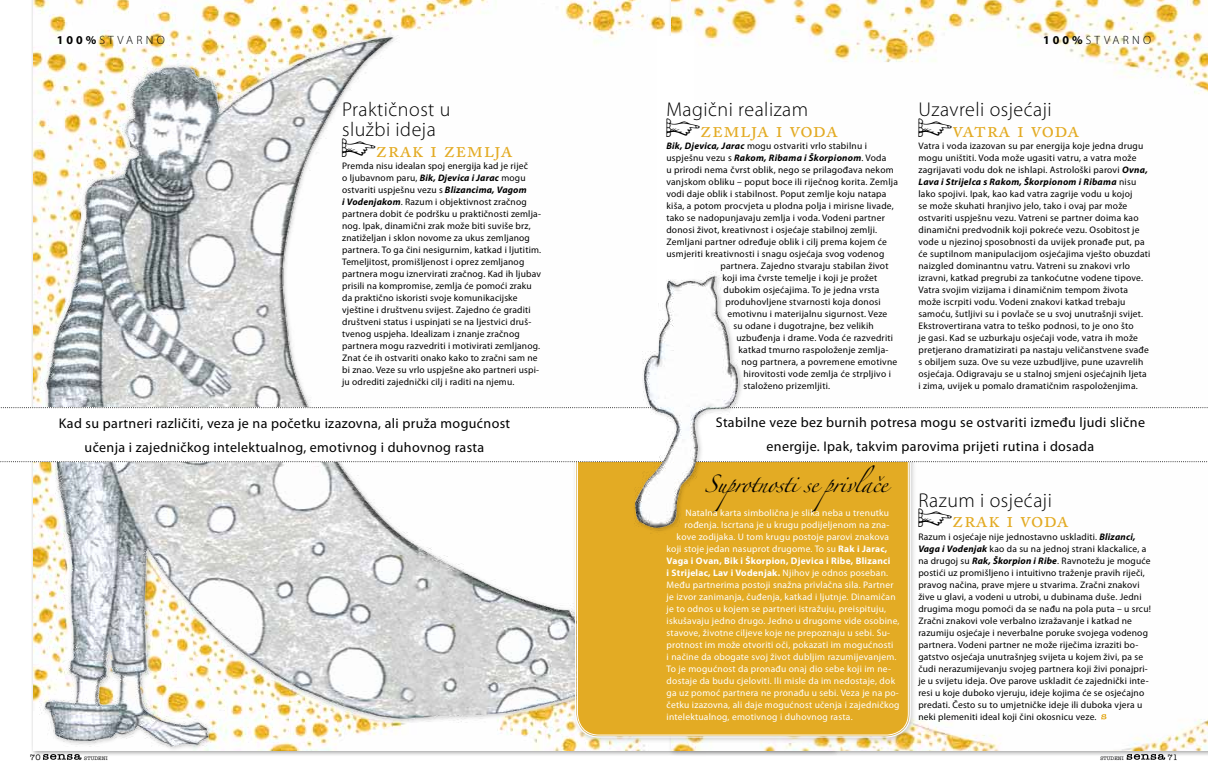
<style>
.page{position:relative;width:1208px;height:780px;background:#fff}
.page>*{position:absolute;margin:0;border:0;box-sizing:border-box;transform-origin:0 0}
.t1{font:22px "Adobe Caslon Pro";letter-spacing:.015em;color:#e3ab24}
.t2{font:300 20px/20px "Myriad Pro";letter-spacing:.025em;color:#000}
.t3{font:16px "Zapfino";letter-spacing:-.05em;color:#000}
.t4{font:14px/24px "Myriad Pro";letter-spacing:.025em;color:#000;text-align:center}
.t5{font:300 12px "Myriad Pro";letter-spacing:.27em;color:#000}
.t6{font:9.5px/12px "Myriad Pro";letter-spacing:.02em;color:#000}
.t7{font:9.5px "Myriad Pro";letter-spacing:.025em;color:#fff}
.t8{font:700 9.5px "Myriad Pro";letter-spacing:.025em;color:#fff}
.t9{font:italic 700 9.5px "Myriad Pro";letter-spacing:.025em;color:#000}
.t10{font:500 8px "American Typewriter";color:#000}
.t11{font:500 5px "American Typewriter";letter-spacing:.025em;color:#000}
.s1{font-weight:700}
.s2{font-weight:600;font-style:italic;font-size:34px;color:#000}
.s3{font-weight:700;font-style:italic}
.s4{font-weight:400;font-style:normal}
.s5{font-weight:400}
</style>
<div class="page">
<svg style="left:43px;top:756px;width:38px;height:3px"></svg>
<svg style="left:1126px;top:756px;width:39px;height:3px"></svg>
<img style="left:33px;top:0;width:635px;height:750px">
<img style="left:671px;top:0;width:537px;height:750px">
<div style="left:657px;top:36px;width:36px;height:369px;background:#fff"></div>
<img style="left:39px;top:27px;width:594px;height:719px">
<svg style="left:1101px;top:714px;width:5px;height:5px"></svg>
<div style="left:572px;top:455px;width:344px;height:288px;background:#000;opacity:.2"></div>
<div style="left:576px;top:462px;width:333px;height:274px;background:#e3ab24"></div>
<div style="left:0;top:407px;width:1208px;height:54px;background:#fff"></div>
<svg style="left:0;top:461px;width:1208px;height:1px"></svg>
<svg style="left:0;top:407px;width:1208px;height:1px"></svg>
<img style="left:617px;top:263px;width:137px;height:279px">
<p class="t5" style="left:57px;top:33px;width:110px"><span class="s1">100%</span>stvarno</p>
<p class="t5" style="left:1043px;top:33px;width:109px"><span class="s1">100%</span>stvarno</p>
<h2 class="t2" style="left:342px;top:99px;width:110px">Praktičnost u službi ideja</h2>
<h1 class="t1" style="left:342px;top:136px;width:172px"><span class="s2">p</span>zrak i zemlja</h1>
<p class="t6" style="left:342px;top:159px;width:201px">Premda nisu idealan spoj energija kad je riječ<br>o ljubavnom paru, <span class="s3">Bik, Djevica i Jarac</span> mogu ostvariti uspješnu vezu s <span class="s3">Blizancima, Vagom<br>i Vodenjakom</span>. Razum i objektivnost zračnog partnera dobit će podršku u praktičnosti zemlja&shy;nog. I pak, dinamični zrak može biti suviše brz, znatiželjan i sklon novome za ukus zemljanog partnera. To ga čini nesigurnim, katkad i ljutitim.<br>Temeljitost, promišljenost i oprez zemljanog partnera mogu iznervirati zračnog. Kad ih ljubav prisili na kompromise, zemlja će pomoći zraku da praktično iskoristi svoje komunikacijske vještine i društvenu svijest. Zajedno će graditi društveni status i uspinjati se na ljestvici druš&shy;tvenog uspjeha. Idealizam i znanje zračnog partnera mogu razvedriti i motivirati zemljanog.<br>Znat će ih ostvariti onako kako to zračni sam ne bi znao. Veze su vrlo uspješne ako partneri uspi&shy;ju odrediti zajednički cilj i raditi na njemu.</p>
<h2 class="t2" style="left:666px;top:99px;width:143px">Magični realizam</h2>
<h1 class="t1" style="left:666px;top:116px;width:173px"><span class="s2">p</span>zemlja i voda</h1>
<p class="t6" style="left:666px;top:139px;width:202px"><span class="s3">Bik, Djevica, Jarac</span> mogu ostvariti vrlo stabilnu i</p>
<p class="t9" style="left:666px;top:151px;width:222px"><span class="s4">uspješnu vezu s</span> Rakom, Ribama i Škorpionom<span class="s4">. Voda</span></p>
<p class="t6" style="left:666px;top:163px;width:229px">u prirodi nema čvrst oblik, nego se prilagođava nekom</p>
<p class="t6" style="left:666px;top:175px;width:233px">vanjskom obliku – poput boce ili riječnog korita. Zemlja</p>
<p class="t6" style="left:666px;top:187px;width:221px">vodi daje oblik i stabilnost. Poput zemlje koju natapa</p>
<p class="t6" style="left:666px;top:199px;width:229px">kiša, a potom procvjeta u plodna polja i mirisne livade,</p>
<p class="t6" style="left:666px;top:211px;width:220px">tako se nadopunjavaju zemlja i voda. Vodeni partner</p>
<p class="t6" style="left:666px;top:223px;width:212px">donosi život, kreativnost i osjećaje stabilnoj zemlji.</p>
<p class="t6" style="left:666px;top:235px;width:222px">Zemljani partner određuje oblik i cilj prema kojem će</p>
<p class="t6" style="left:666px;top:247px;width:219px">usmjeriti kreativnosti i snagu osjećaja svog vodenog</p>
<p class="t6" style="left:720px;top:259px;width:170px">partnera. Zajedno stvaraju stabilan život</p>
<p class="t6" style="left:722px;top:271px;width:156px">koji ima čvrste temelje i koji je prožet</p>
<p class="t6" style="left:723px;top:283px;width:157px">dubokim osjećajima. To je jedna vrsta</p>
<p class="t6" style="left:725px;top:295px;width:157px">produhovljene stvarnosti koja donosi</p>
<p class="t6" style="left:727px;top:307px;width:161px">emotivnu i materijalnu sigurnost. Veze</p>
<p class="t6" style="left:733px;top:319px;width:142px">su odane i dugotrajne, bez velikih</p>
<p class="t6" style="left:736px;top:331px;width:158px">uzbuđenja i drame. Voda će razvedriti</p>
<p class="t6" style="left:738px;top:343px;width:151px">katkad tmurno raspoloženje zemlja-</p>
<p class="t6" style="left:741px;top:355px;width:157px">nog partnera, a povremene emotivne</p>
<p class="t6" style="left:743px;top:367px;width:149px">hirovitosti vode zemlja će strpljivo i</p>
<p class="t6" style="left:743px;top:379px;width:88px">staloženo prizemljiti.</p>
<h2 class="t2" style="left:918px;top:99px;width:135px">Uzavreli osjećaji</h2>
<h1 class="t1" style="left:918px;top:116px;width:162px"><span class="s2">p</span>vatra i voda</h1>
<p class="t6" style="left:918px;top:139px;width:233px">Vatra i voda izazovan su par energija koje jedna drugu mogu uništiti. Voda može ugasiti vatru, a vatra može zagrijavati vodu dok ne ishlapi. Astrološki parovi <span class="s3">Ovna, Lava i Strijelca s Rakom, Škorpionom i Ribama</span> nisu lako spojivi. I pak, kao kad vatra zagrije vodu u kojoj<br>se može skuhati hranjivo jelo, tako i ovaj par može ostvariti uspješnu vezu. Vatreni se partner doima kao dinamični predvodnik koji pokreće vezu. Osobitost je vode u njezinoj sposobnosti da uvijek pronađe put, pa će suptilnom manipulacijom osjećajima vješto obuzdati naizgled dominantnu vatru. Vatreni su znakovi vrlo izravni, katkad pregrubi za tankoćutne vodene tipove.<br>Vatra svojim vizijama i dinamičnim tempom života može iscrpiti vodu. Vodeni znakovi katkad trebaju samoću, šutljivi su i povlače se u svoj unutrašnji svijet.<br>Ekstrovertirana vatra to teško podnosi, to je ono što<br>je gasi. Kad se uzburkaju osjećaji vode, vatra ih može pretjerano dramatizirati pa nastaju veličanstvene svađe s obiljem suza. Ove su veze uzbudljive, pune uzavrelih osjećaja. Odigravaju se u stalnoj smjeni osjećajnih ljeta i zima, uvijek u pomalo dramatičnim raspoloženjima.</p>
<h3 class="t4" style="left:59px;top:411px;width:453px">Kad su partneri različiti, veza je na početku izazovna, ali pruža mogućnost učenja i zajedničkog intelektualnog, emotivnog i duhovnog rasta</h3>
<h3 class="t4" style="left:716px;top:410px;width:431px">Stabilne veze bez burnih potresa mogu se ostvariti između ljudi slične energije. I pak, takvim parovima prijeti rutina i dosada</h3>
<h3 class="t3" style="left:704px;top:477px;width:185px">Suprotnosti se privlače</h3>
<p class="t7" style="left:685px;top:506px;width:205px">Natalna karta simbolična je slika neba u trenutku</p>
<p class="t7" style="left:684px;top:518px;width:206px">rođenja. Iscrtana je u krugu podijeljenom na zna-</p>
<p class="t7" style="left:676px;top:530px;width:214px">kove zodijaka. U tom krugu postoje parovi znakova</p>
<p class="t7" style="left:666px;top:542px;width:222px">koji stoje jedan nasuprot drugome. To su <span class="s1">Rak i Jarac,</span></p>
<p class="t8" style="left:666px;top:554px;width:225px">Vaga i Ovan, Bik i Škorpion, Djevica i Ribe, Blizanci</p>
<p class="t8" style="left:666px;top:566px;width:223px">i Strijelac, Lav i Vodenjak. <span class="s5">Njihov je odnos poseban.</span></p>
<p class="t7" style="left:666px;top:578px;width:228px">Među partnerima postoji snažna privlačna sila. Partner</p>
<p class="t7" style="left:666px;top:590px;width:230px">je izvor zanimanja, čuđenja, katkad i ljutnje. Dinamičan</p>
<p class="t7" style="left:666px;top:602px;width:221px">je to odnos u kojem se partneri istražuju, preispituju,</p>
<p class="t7" style="left:666px;top:614px;width:234px">iskušavaju jedno drugo. Jedno u drugome vide osobine,</p>
<p class="t7" style="left:666px;top:626px;width:225px">stavove, životne ciljeve koje ne prepoznaju u sebi. Su-</p>
<p class="t7" style="left:666px;top:638px;width:228px">protnost im može otvoriti oči, pokazati im mogućnosti</p>
<p class="t7" style="left:666px;top:650px;width:231px">i načine da obogate svoj život dubljim razumijevanjem.</p>
<p class="t7" style="left:666px;top:662px;width:226px">To je mogućnost da pronađu onaj dio sebe koji im ne-</p>
<p class="t7" style="left:666px;top:674px;width:230px">dostaje da budu cjeloviti. I li misle da im nedostaje, dok</p>
<p class="t7" style="left:666px;top:686px;width:234px">ga uz pomoć partnera ne pronađu u sebi. Veza je na po-</p>
<p class="t7" style="left:666px;top:698px;width:234px">četku izazovna, ali daje mogućnost učenja i zajedničkog</p>
<p class="t7" style="left:666px;top:710px;width:187px">intelektualnog, emotivnog i duhovnog rasta.</p>
<h2 class="t2" style="left:918px;top:490px;width:135px">Razum i osjećaji</h2>
<h1 class="t1" style="left:918px;top:507px;width:152px"><span class="s2">p</span>zrak i voda</h1>
<p class="t6" style="left:918px;top:530px;width:234px">Razum i osjećaje nije jednostavno uskladiti. <span class="s3">Blizanci, Vaga i Vodenjak</span> kao da su na jednoj strani klackalice, a na drugoj su <span class="s3">Rak, Škorpion i Ribe</span>. Ravnotežu je moguće postići uz promišljeno i intuitivno traženje pravih riječi, pravog načina, prave mjere u stvarima. Zračni znakovi žive u glavi, a vodeni u utrobi, u dubinama duše. Jedni drugima mogu pomoći da se nađu na pola puta – u srcu!<br>Zračni znakovi vole verbalno izražavanje i katkad ne razumiju osjećaje i neverbalne poruke svojega vodenog partnera. Vodeni partner ne može riječima izraziti bo&shy;gatstvo osjećaja unutrašnjeg svijeta u kojem živi, pa se čudi nerazumijevanju svojeg partnera koji živi ponajpri&shy;je u svijetu ideja. Ove parove uskladit će zajednički inte&shy;resi u koje duboko vjeruju, ideje kojima će se osjećajno predati. Često su to umjetničke ideje ili duboka vjera u neki plemeniti ideal koji čini okosnicu veze.</p>
<p class="t10" style="left:30px;top:752px;width:12px">70</p>
<p class="t11" style="left:84px;top:755px;width:25px">STUDENI</p>
<p class="t11" style="left:1100px;top:755px;width:25px">STUDENI</p>
<p class="t10" style="left:1167px;top:752px;width:12px">71</p>
</div>
